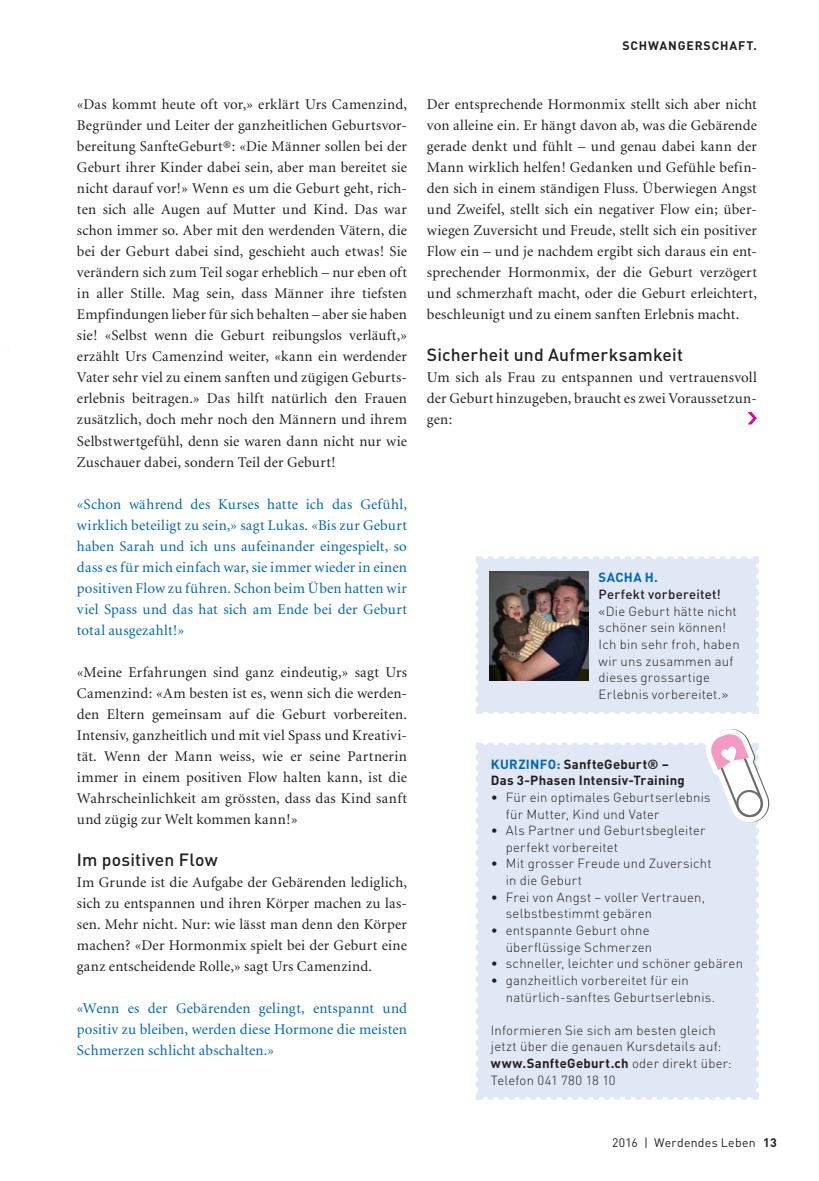
<style>
.page{position:relative;width:819px;height:1181px;background:#fff}
.page>*{position:absolute;margin:0;border:0;box-sizing:border-box;transform-origin:0 0}
.t1{font:500 17.5px "DIN";letter-spacing:.01em;color:#231f20}
.t2{font:14.88px/21px "Minion";letter-spacing:.015em;color:#231f20;text-align:justify}
.t3{font:14.88px/21px "Minion";letter-spacing:.015em;color:#0166b3;text-align:justify}
.t4{font:300 13.12px/16.6px "DIN";letter-spacing:.02em;color:#231f20}
.t5{font:700 13.12px/16.6px "DIN";letter-spacing:.02em;color:#231f20}
.t6{font:500 13.12px "DIN";letter-spacing:.02em;color:#231f20}
.t7{font:700 13.12px "DIN";letter-spacing:.025em;color:#0166b3}
.t8{font:12.25px "DIN";letter-spacing:.02em;color:#231f20}
.t9{font:700 12.25px "DIN";letter-spacing:.065em;color:#231f20}
.s1{color:#0166b3}
.s2{font-weight:700}
</style>
<div class="page">
<div style="left:476px;top:556px;width:283px;height:158px;background:#e1e8f5"></div>
<img style="left:489px;top:571px;width:99px;height:109px">
<svg style="left:747px;top:412px;width:9px;height:12px"></svg>
<svg style="left:476px;top:729px;width:294px;height:370px;background:#e3e9f5"></svg>
<p class="t2" style="left:77px;top:95px;width:331px">«Das kommt heute oft vor,» erklärt Urs Camenzind, Begründer und Leiter der ganzheitlichen Geburtsvor&shy;bereitung SanfteGeburt®: «Die Männer sollen bei der Geburt ihrer Kinder dabei sein, aber man bereitet sie nicht darauf vor!» Wenn es um die Geburt geht, rich&shy;ten sich alle Augen auf Mutter und Kind. Das war schon immer so. Aber mit den werdenden Vätern, die bei der Geburt dabei sind, geschieht auch etwas! Sie verändern sich zum Teil sogar erheblich – nur eben oft in aller Stille. Mag sein, dass Männer ihre tiefsten Empfindungen lieber für sich behalten – aber sie haben sie! «Selbst wenn die Geburt reibungslos verläuft,» erzählt Urs Camenzind weiter, «kann ein werdender Vater sehr viel zu einem sanften und zügigen Geburts&shy;erlebnis beitragen.» Das hilft natürlich den Frauen zusätzlich, doch mehr noch den Männern und ihrem Selbstwertgefühl, denn sie waren dann nicht nur wie Zuschauer dabei, sondern Teil der Geburt!</p>
<p class="t3" style="left:77px;top:494px;width:331px">«Schon während des Kurses hatte ich das Gefühl, wirklich beteiligt zu sein,» sagt Lukas. «Bis zur Geburt haben Sarah und ich uns aufeinander eingespielt, so dass es für mich einfach war, sie immer wieder in einen positiven Flow zu führen. Schon beim Üben hatten wir viel Spass und das hat sich am Ende bei der Geburt total ausgezahlt!»</p>
<p class="t2" style="left:77px;top:662px;width:331px">«Meine Erfahrungen sind ganz eindeutig,» sagt Urs Camenzind: «Am besten ist es, wenn sich die werden&shy;den Eltern gemeinsam auf die Geburt vorbereiten.<br>Intensiv, ganzheitlich und mit viel Spass und Kreativi&shy;tät. Wenn der Mann weiss, wie er seine Partnerin immer in einem positiven Flow halten kann, ist die Wahrscheinlichkeit am grössten, dass das Kind sanft und zügig zur Welt kommen kann!»</p>
<p class="t1" style="left:77px;top:848px;width:142px">Im positiven Flow</p>
<p class="t2" style="left:77px;top:872px;width:331px">Im Grunde ist die Aufgabe der Gebärenden lediglich, sich zu entspannen und ihren Körper machen zu las&shy;sen. Mehr nicht. Nur: wie lässt man denn den Körper machen? «Der Hormonmix spielt bei der Geburt eine ganz entscheidende Rolle,» sagt Urs Camenzind.</p>
<p class="t3" style="left:77px;top:998px;width:331px">«Wenn es der Gebärenden gelingt, entspannt und positiv zu bleiben, werden diese Hormone die meisten Schmerzen schlicht abschalten.»</p>
<p class="t9" style="left:622px;top:38px;width:136px">Schwangerschaft.</p>
<p class="t2" style="left:427px;top:95px;width:331px">Der entsprechende Hormonmix stellt sich aber nicht von alleine ein. Er hängt davon ab, was die Gebärende gerade denkt und fühlt – und genau dabei kann der Mann wirklich helfen! Gedanken und Gefühle befin&shy;den sich in einem ständigen Fluss. Überwiegen Angst und Zweifel, stellt sich ein negativer Flow ein; über&shy;wiegen Zuversicht und Freude, stellt sich ein positiver Flow ein – und je nachdem ergibt sich daraus ein ent&shy;sprechender Hormonmix, der die Geburt verzögert und schmerzhaft macht, oder die Geburt erleichtert, beschleunigt und zu einem sanften Erlebnis macht.</p>
<p class="t1" style="left:427px;top:344px;width:258px">Sicherheit und Aufmerksamkeit</p>
<p class="t2" style="left:427px;top:368px;width:331px">Um sich als Frau zu entspannen und vertrauensvoll der Geburt hinzugeben, braucht es zwei Voraussetzun&shy;gen:</p>
<p class="t7" style="left:598px;top:569px;width:61px">SACHA H.</p>
<p class="t6" style="left:598px;top:586px;width:124px">Perfekt vorbereitet!</p>
<p class="t4" style="left:598px;top:602px;width:142px">«Die Geburt hätte nicht schöner sein können!<br>Ich bin sehr froh, haben wir uns zusammen auf dieses grossartige<br>Erlebnis vorbereitet.»</p>
<p class="t5" style="left:491px;top:755px;width:195px"><span class="s1">KURZIN FO:</span> SanfteGeburt® –<br>Das 3-Phasen I ntensiv-Training</p>
<p class="t4" style="left:505px;top:789px;width:206px;text-indent:-15px">• Für ein optimales Geburtserlebnis für Mutter, Kind und Vater</p>
<p class="t4" style="left:505px;top:822px;width:201px;text-indent:-15px">• Als Partner und Geburtsbegleiter perfekt vorbereitet</p>
<p class="t4" style="left:505px;top:855px;width:207px;text-indent:-15px">• Mit grosser Freude und Zuversicht in die Geburt</p>
<p class="t4" style="left:505px;top:888px;width:201px;text-indent:-15px">• Frei von Angst – voller Vertrauen, selbstbestimmt gebären</p>
<p class="t4" style="left:491px;top:922px;width:163px;text-align:right">• entspannte Geburt ohne überflüssige Schmerzen</p>
<p class="t4" style="left:491px;top:955px;width:253px">• schneller, leichter und schöner gebären</p>
<p class="t4" style="left:505px;top:971px;width:211px;text-indent:-15px">• ganzheitlich vorbereitet für ein natürlich-sanftes Geburtserlebnis.</p>
<p class="t4" style="left:491px;top:1021px;width:242px">Informieren Sie sich am besten gleich jetzt über die genauen Kursdetails auf: <span class="s2">www.SanfteGeburt.ch</span> oder direkt über:<br>Telefon 041 780 18 10</p>
<p class="t8" style="left:612px;top:1134px;width:166px">2016 | Werdendes Leben <span class="s2">13</span></p>
</div>
